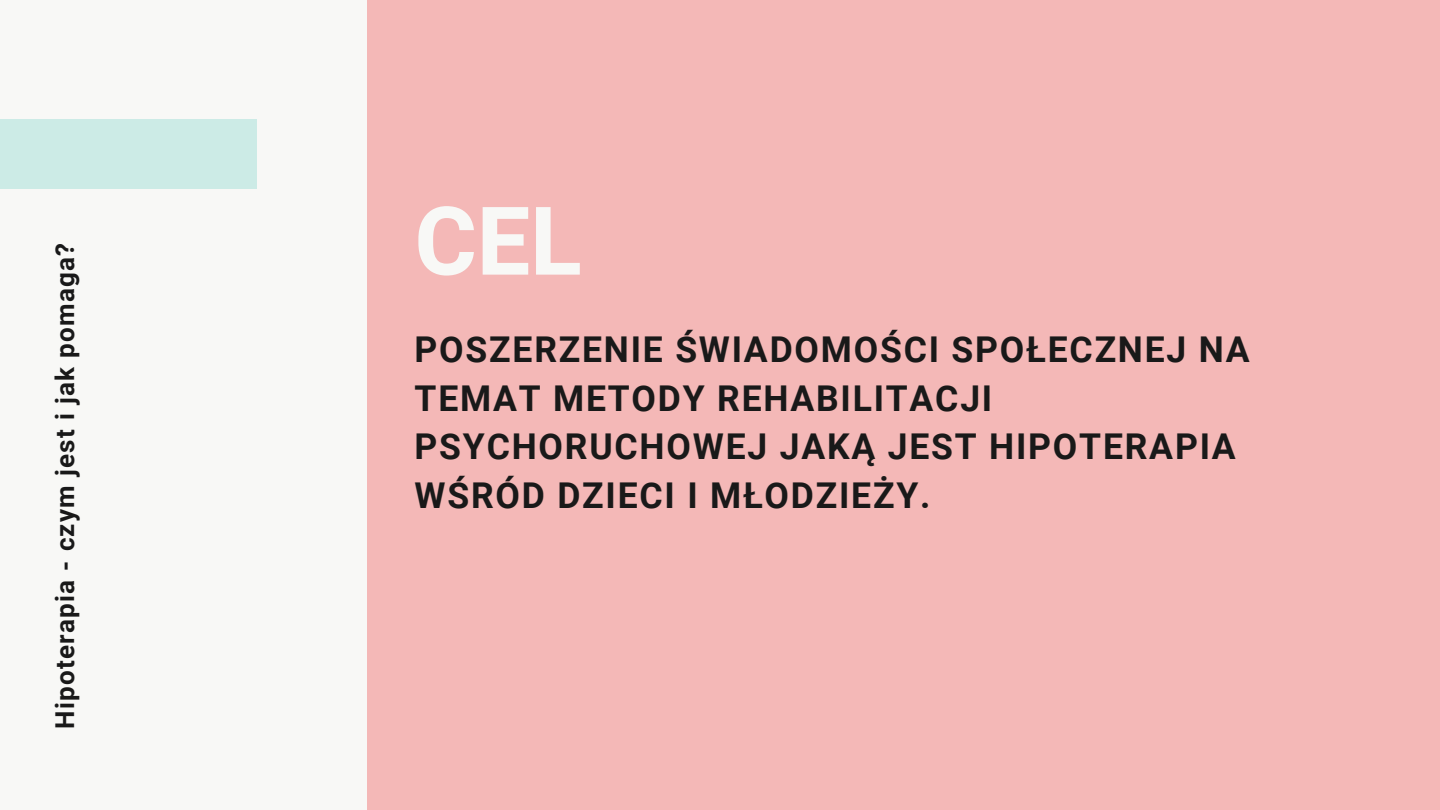
<style>
.page{position:relative;width:1440px;height:810px;background:#f8f8f6}
.page>*{position:absolute;margin:0;border:0;box-sizing:border-box;transform-origin:0 0}
.t1{font:700 95px "Heebo";color:#f8f8f6}
.t2{font:700 35.6px/48.5px "Roboto";letter-spacing:.05em;color:#191919}
.t3{font:700 26px "Roboto";letter-spacing:.05em;color:#191919}
</style>
<div class="page">
<div style="left:0;top:119px;width:256px;height:70px;background:#ccebe6"></div>
<div style="left:368px;top:0;width:1072px;height:810px;background:#f4b8b7"></div>
<p class="t3" style="left:50px;top:729px;width:488px;rotate:-90deg">Hipoterapia - czym jest i jak pomaga?</p>
<p class="t1" style="left:415px;top:175px;width:169px">CEL</p>
<p class="t2" style="left:415px;top:326px;width:837px">POSZERZENIE ŚWIADOMOŚCI SPOŁECZNEJ NA TEMAT METODY REHABILITACJI PSYCHORUCHOWEJ JAKĄ JEST HIPOTERAPIA WŚRÓD DZIECI I MŁODZIEŻY.</p>
</div>
